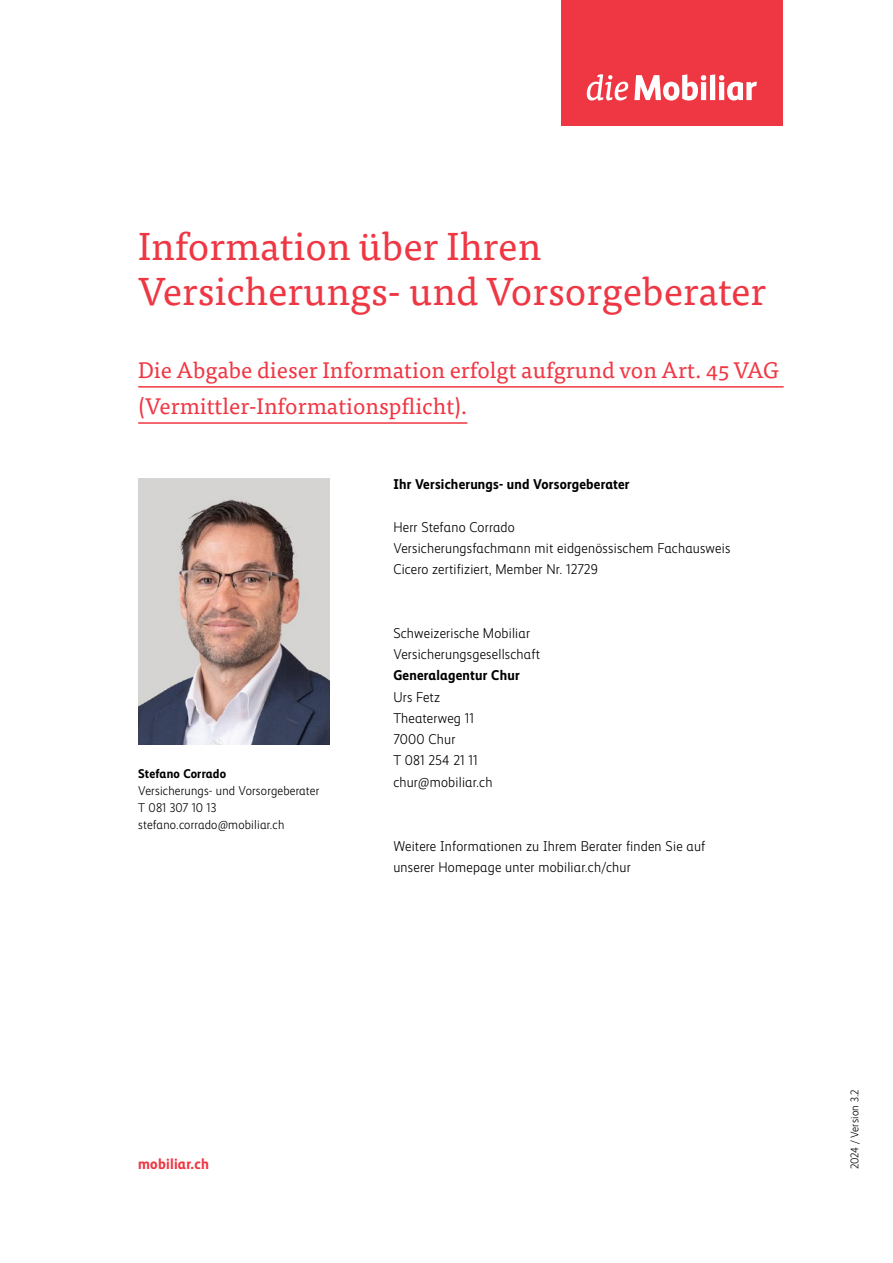
<style>
.page{position:relative;width:893px;height:1263px;background:#fff}
.page>*{position:absolute;margin:0;border:0;box-sizing:border-box;transform-origin:0 0}
.subheadline-1{font:39px/44.7px "Tisa Pro";color:#ef3744}
.Lead_Unterstrichen_1{font:22.5px/36.2px "Tisa Pro";color:#ef3744}
.t1{font:700 15px "Mobiliar Realist";letter-spacing:.015em;color:#ef3744}
.paragraph_01{font:300 14.25px "Mobiliar Realist";letter-spacing:.015em;color:#000}
.Adresse{font:300 14.25px/21.3px "Mobiliar Realist";letter-spacing:.015em;color:#000}
.paragraph_aftersubhe{font:300 14.25px/21.3px "Mobiliar Realist";letter-spacing:.015em;color:#000}
.subheadline-2{font:700 14.25px "Mobiliar Realist";letter-spacing:.015em;color:#000}
.Standort{font:700 14.25px "Mobiliar Realist";letter-spacing:.015em;color:#000}
.Email{font:300 14.25px "Mobiliar Realist";letter-spacing:.015em;color:#000}
.paragraph_02{font:300 12.75px "Mobiliar Realist";letter-spacing:.015em;color:#000}
.paragraph_02-2{font:700 12.75px "Mobiliar Realist";letter-spacing:.01em;color:#000}
.paragraph{font:300 11.25px "Mobiliar Realist";letter-spacing:.015em;color:#000}
</style>
<div class="page">
<hr style="left:138px;top:386px;width:646px;height:2px;background:#ef3744">
<hr style="left:138px;top:422px;width:329px;height:2px;background:#ef3744">
<img style="left:138px;top:479px;width:192px;height:265px">
<div style="left:561px;top:0;width:221px;height:125px;background:#ef3744"></div>
<svg style="left:587px;top:74px;width:41px;height:26px"></svg>
<svg style="left:634px;top:74px;width:123px;height:27px"></svg>
<p class="subheadline-1" style="left:138px;top:222px;width:629px">Information über Ihren<br>Versicherungs- und Vorsorgeberater</p>
<p class="Lead_Unterstrichen_1" style="left:138px;top:351px;width:642px">Die Abgabe dieser Information erfolgt aufgrund von Art. 45 VAG (Vermittler-Informationspflicht).</p>
<p class="subheadline-2" style="left:393px;top:476px;width:238px">Ihr Versicherungs- und Vorsorgeberater</p>
<p class="paragraph_02-2" style="left:138px;top:766px;width:89px">Stefano Corrado</p>
<p class="paragraph_02" style="left:138px;top:784px;width:183px">Versicherungs- und Vorsorgeberater</p>
<p class="paragraph_02" style="left:138px;top:801px;width:80px">T 081 307 10 13</p>
<p class="paragraph_02" style="left:138px;top:818px;width:148px">stefano.corrado@mobiliar.ch</p>
<p class="paragraph_01" style="left:393px;top:519px;width:123px">Herr Stefano Corrado</p>
<p class="paragraph_01" style="left:393px;top:540px;width:338px">Versicherungsfachmann mit eidgenössischem Fachausweis</p>
<p class="paragraph_01" style="left:393px;top:561px;width:206px">Cicero zertifiziert, Member Nr. 12729</p>
<p class="Adresse" style="left:393px;top:622px;width:148px">Schweizerische Mobiliar<br>Versicherungsgesellschaft</p>
<p class="Standort" style="left:393px;top:667px;width:128px">Generalagentur Chur</p>
<p class="Adresse" style="left:393px;top:686px;width:48px">Urs Fetz</p>
<p class="Adresse" style="left:393px;top:708px;width:82px">Theaterweg 11</p>
<p class="Adresse" style="left:393px;top:729px;width:64px">7000 Chur</p>
<p class="Adresse" style="left:393px;top:750px;width:86px">T 081 254 21 11</p>
<p class="Email" style="left:393px;top:774px;width:101px">chur@mobiliar.ch</p>
<p class="paragraph_aftersubhe" style="left:393px;top:835px;width:313px">Weitere Informationen zu Ihrem Berater finden Sie auf unserer Homepage unter mobiliar.ch/chur</p>
<p class="t1" style="left:138px;top:1155px;width:72px">mobiliar.ch</p>
<p class="paragraph" style="left:848px;top:1169px;width:82px;rotate:-90deg">2024 / Version 3.2</p>
</div>
